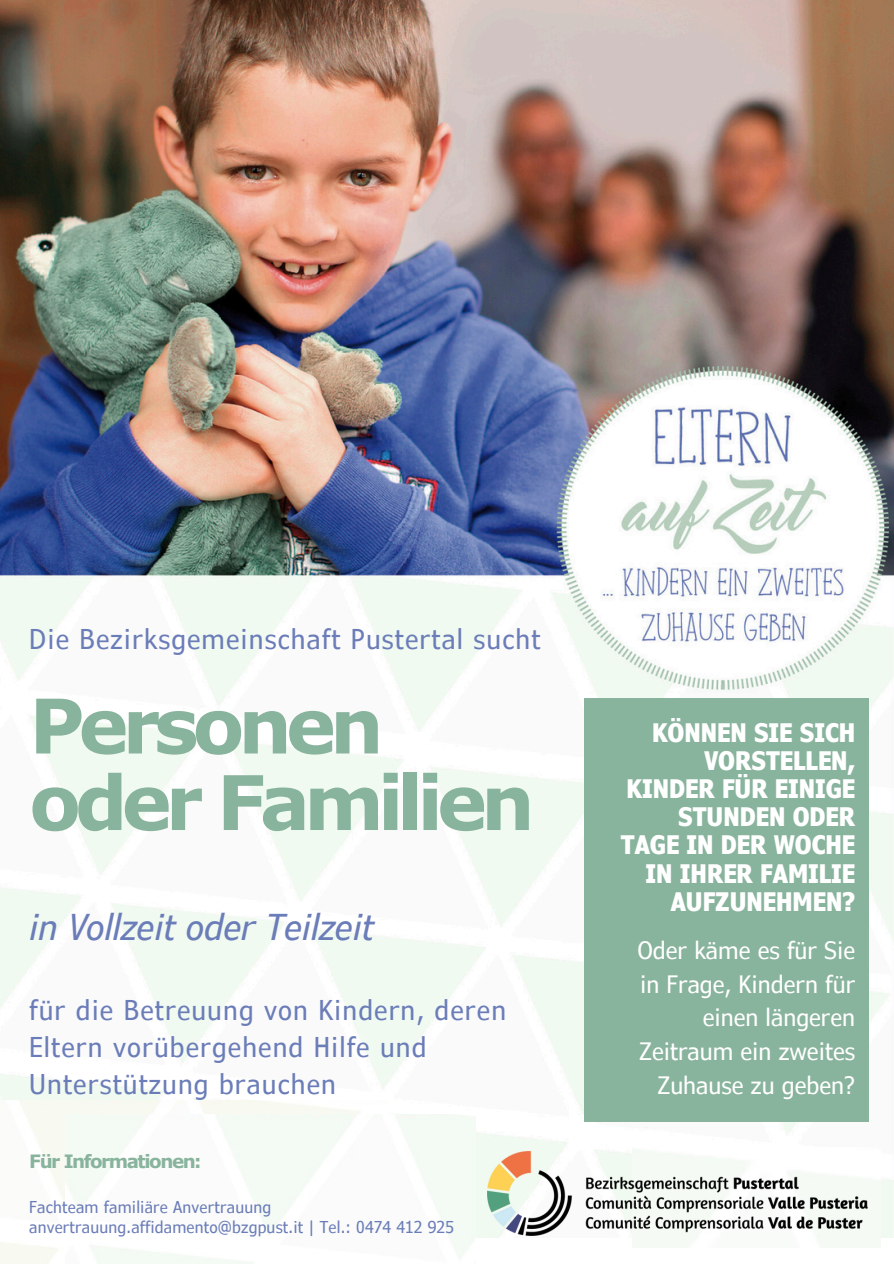
<style>
.page{position:relative;width:894px;height:1264px;background:#fff}
.page>*{position:absolute;margin:0;border:0;box-sizing:border-box;transform-origin:0 0}
.t1{font:700 75.3px/76.5px "Verdana Pro";letter-spacing:-.08em;color:#88b39c}
.t2{font:italic condensed 35.55px "Verdana Pro";color:#6b7db8}
.t3{font:condensed 27.3px/37.2px "Verdana Pro";letter-spacing:.04em;color:#6b7db8}
.t4{font:700 condensed 25.5px/28.2px "Verdana Pro";color:#fff;text-align:right}
.t5{font:condensed 24px/33.8px "Verdana Pro";color:#fff;text-align:right}
.t6{font:700 18.3px "Verdana Pro";letter-spacing:-.08em;color:#88b39c}
.t7{font:condensed 16.35px "Verdana Pro";letter-spacing:.01em;color:#6b7db8}
</style>
<div class="page">
<img style="left:0;top:0;width:893px;height:1237px">
<div style="left:583px;top:698px;width:285px;height:423px;background:#88b39c"></div>
<img style="left:632px;top:1147px;width:248px;height:92px">
<img style="left:487px;top:1151px;width:380px;height:84px">
<img style="left:0;top:1100px;width:398px;height:163px">
<img style="left:66px;top:1114px;width:409px;height:149px">
<h5 class="t3" style="left:29px;top:619px;width:512px">Die Bezirksgemeinschaft Pustertal sucht</h5>
<p class="t1" style="left:29px;top:685px;width:507px">Personen oder Familien</p>
<p class="t2" style="left:29px;top:904px;width:346px">in Vollzeit oder Teilzeit</p>
<p class="t3" style="left:29px;top:990px;width:478px">für die Betreuung von Kindern, deren<br>Eltern vorübergehend Hilfe und<br>Unterstützung brauchen</p>
<p class="t6" style="left:29px;top:1149px;width:174px">Für Informationen:</p>
<h6 class="t7" style="left:29px;top:1196px;width:243px">Fachteam familiäre Anvertrauung</h6>
<p class="t7" style="left:29px;top:1216px;width:426px">anvertrauung.affidamento@bzgpust.it | Tel.: 0474 412 925</p>
<h4 class="t4" style="left:620px;top:717px;width:236px">KÖNNEN SIE SICH<br>VORSTELLEN,<br>KINDER FÜR EINIGE<br>STUNDEN ODER<br>TAGE IN DER WOCHE<br>IN IHRER FAMILIE<br>AUFZUNEHMEN?</h4>
<h3 class="t5" style="left:637px;top:932px;width:219px">Oder käme es für Sie in Frage, Kindern für einen längeren<br>Zeitraum ein zweites<br>Zuhause zu geben?</h3>
</div>
